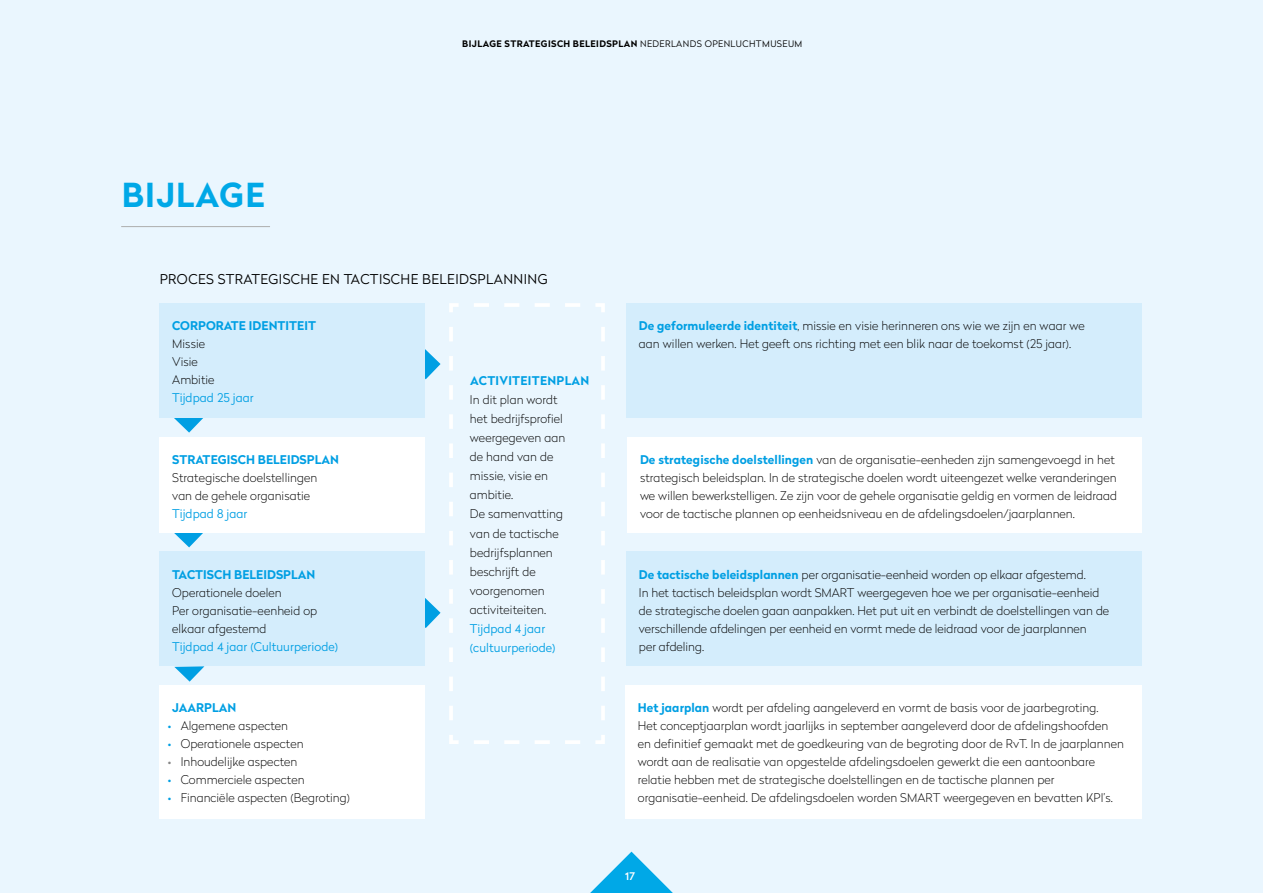
<style>
.page{position:relative;width:1263px;height:893px;background:#eaf6fe}
.page>*{position:absolute;margin:0;border:0;box-sizing:border-box;transform-origin:0 0}
.t1{font:700 33px "Radikal";letter-spacing:.035em;color:#00a8e7}
.t2{font:300 13.5px "Radikal";letter-spacing:.03em;color:#000}
.t3{font:100 12px/18px "Radikal";letter-spacing:.005em;color:#000}
.t4{font:300 12px/19.2px "Radikal";letter-spacing:.005em;color:#009fe3}
.t5{font:700 12px "Radikal";letter-spacing:.005em;color:#009fe3}
.t6{font:700 12px "Radikal";letter-spacing:.025em;color:#009fe3}
.t7{font:500 10.5px "Radikal";color:#fff}
.t8{font:700 9px "Radikal";letter-spacing:.045em;color:#000}
.s1{font-weight:300}
.s2{color:#009fe3}
.s3{color:#878787}
.s4{font-weight:700;color:#009fe3}
</style>
<div class="page">
<svg style="left:578px;top:852px;width:107px;height:41px;background:#8ed7f5"></svg>
<svg style="left:174px;top:418px;width:30px;height:15px"></svg>
<svg style="left:174px;top:532px;width:30px;height:15px"></svg>
<svg style="left:174px;top:666px;width:30px;height:16px"></svg>
<svg style="left:425px;top:349px;width:15px;height:30px"></svg>
<svg style="left:425px;top:598px;width:15px;height:30px"></svg>
<div style="left:159px;top:303px;width:266px;height:115px;background:#d4edfc"></div>
<div style="left:447px;top:301px;width:160px;height:445px;background:#eaf6fe"></div>
<div style="left:159px;top:437px;width:266px;height:95px;background:#fff"></div>
<div style="left:159px;top:551px;width:266px;height:115px;background:#d4edfc"></div>
<div style="left:159px;top:685px;width:266px;height:134px;background:#fff"></div>
<div style="left:626px;top:303px;width:516px;height:115px;background:#d4edfc"></div>
<div style="left:627px;top:437px;width:515px;height:95px;background:#fff"></div>
<div style="left:626px;top:551px;width:516px;height:115px;background:#d4edfc"></div>
<div style="left:625px;top:685px;width:517px;height:134px;background:#fff"></div>
<hr style="left:121px;top:226px;width:149px;height:1px;background:#aeaeae">
<h1 class="t1" style="left:122px;top:171px;width:145px">BIJLAGE</h1>
<p class="t8" style="left:462px;top:37px;width:342px">BIJLAGE STRATEGISCH BELEIDSPLAN <span class="s1">NEDERLANDS OPENLUCHTMUSEUM</span></p>
<p class="t2" style="left:160px;top:270px;width:389px">PROCES STRATEGISCHE EN TACTISCHE BELEIDSPLANNING</p>
<p class="t5" style="left:172px;top:317px;width:145px">CORPORATE IDENTITEIT</p>
<p class="t3" style="left:172px;top:334px;width:44px">Missie<br>Visie<br>Ambitie</p>
<p class="t4" style="left:172px;top:387px;width:83px">Tijdpad 25 jaar</p>
<p class="t5" style="left:172px;top:451px;width:168px">STRATEGISCH BELEIDSPLAN</p>
<p class="t3" style="left:172px;top:468px;width:147px">Strategische doelstellingen van de gehele organisatie</p>
<p class="t4" style="left:172px;top:503px;width:77px">Tijdpad 8 jaar</p>
<p class="t5" style="left:172px;top:565px;width:145px">TACTISCH BELEIDSPLAN</p>
<p class="t3" style="left:172px;top:583px;width:146px">Operationele doelen<br>Per organisatie-eenheid op elkaar afgestemd</p>
<p class="t4" style="left:172px;top:636px;width:167px">Tijdpad 4 jaar (Cultuurperiode)</p>
<p class="t5" style="left:172px;top:699px;width:66px">JAARPLAN</p>
<p class="t3" style="left:168px;top:717px;width:122px"><span class="s2">•</span> Algemene aspecten</p>
<p class="t3" style="left:168px;top:735px;width:137px"><span class="s2">•</span> Operationele aspecten</p>
<p class="t3" style="left:168px;top:753px;width:131px"><span class="s3">•</span> Inhoudelijke aspecten</p>
<p class="t3" style="left:168px;top:771px;width:138px"><span class="s2">•</span> Commerciele aspecten</p>
<p class="t3" style="left:168px;top:789px;width:183px"><span class="s2">•</span> Financiële aspecten (Begroting)</p>
<p class="t6" style="left:470px;top:371px;width:121px">ACTIVITEITENPLAN</p>
<p class="t3" style="left:470px;top:389px;width:97px;line-height:19.2px">In dit plan wordt het bedrijfsprofiel weergegeven aan de hand van de missie, visie en ambitie.<br>De samenvatting van de tactische bedrijfsplannen beschrijft de voorgenomen activiteiteiten.</p>
<p class="t4" style="left:470px;top:619px;width:87px">Tijdpad 4 jaar (cultuurperiode)</p>
<p class="t3" style="left:639px;top:316px;width:447px"><span class="s4">De geformuleerde identiteit</span>, missie en visie herinneren ons wie we zijn en waar we aan willen werken. Het geeft ons richting met een blik naar de toekomst (25 jaar).</p>
<p class="t3" style="left:640px;top:450px;width:479px"><span class="s4">De strategische doelstellingen</span> van de organisatie-eenheden zijn samengevoegd in het strategisch beleidsplan. In de strategische doelen wordt uiteengezet welke veranderingen we willen bewerkstelligen. Ze zijn voor de gehele organisatie geldig en vormen de leidraad voor de tactische plannen op eenheidsniveau en de afdelingsdoelen/jaarplannen.</p>
<p class="t3" style="left:639px;top:565px;width:472px"><span class="s4">De tactische beleidsplannen</span> per organisatie-eenheid worden op elkaar afgestemd.<br>In het tactisch beleidsplan wordt SMART weergegeven hoe we per organisatie-eenheid de strategische doelen gaan aanpakken. Het put uit en verbindt de doelstellingen van de verschillende afdelingen per eenheid en vormt mede de leidraad voor de jaarplannen<br>per afdeling.</p>
<p class="t3" style="left:638px;top:699px;width:487px"><span class="s4">Het jaarplan</span> wordt per afdeling aangeleverd en vormt de basis voor de jaarbegroting.<br>Het conceptjaarplan wordt jaarlijks in september aangeleverd door de afdelingshoofden en definitief gemaakt met de goedkeuring van de begroting door de RvT. In de jaarplannen wordt aan de realisatie van opgestelde afdelingsdoelen gewerkt die een aantoonbare relatie hebben met de strategische doelstellingen en de tactische plannen per organisatie-eenheid. De afdelingsdoelen worden SMART weergegeven en bevatten KPI’s.</p>
<p class="t7" style="left:625px;top:869px;width:11px">17</p>
</div>
